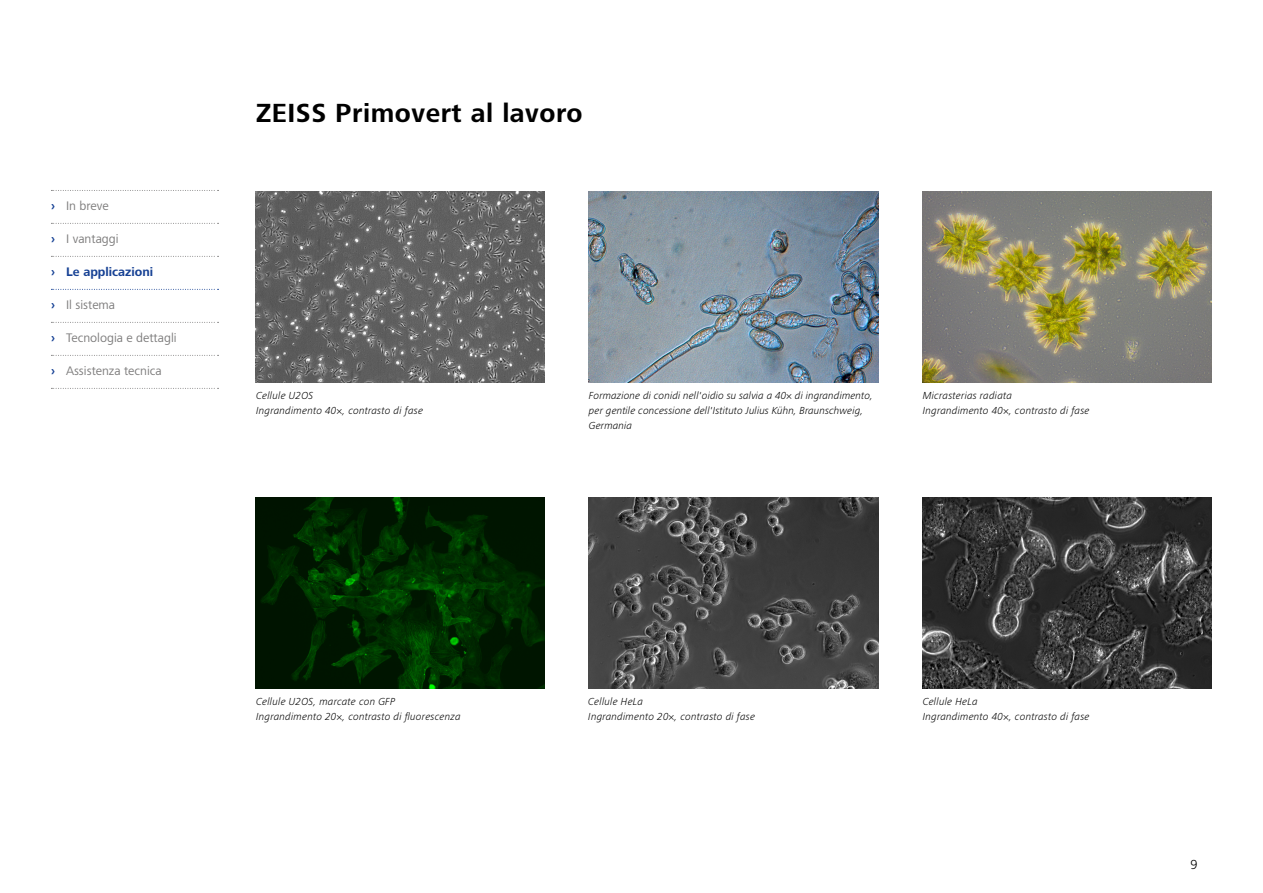
<style>
.page{position:relative;width:1263px;height:893px;background:#fff}
.page>*{position:absolute;margin:0;border:0;box-sizing:border-box;transform-origin:0 0}
.head_18_bd{font:700 27px "ZEISS Frutiger Next W1 G";letter-spacing:.02em;color:#000}
.t1{font:300 13.5px "ZEISS Frutiger Next W1 G";color:#000}
.t2{font:12.75px "ZEISS Frutiger Next W1 G";color:#7c7b7b}
.t3{font:700 12.75px "ZEISS Frutiger Next W1 G";color:#164194}
.caption_7_lt_it{font:italic 300 10.5px/15px "ZEISS Frutiger Next W1 G";letter-spacing:.02em;color:#000}
.s1{font-weight:700;color:#164194}
</style>
<div class="page">
<img style="left:589px;top:497px;width:289px;height:192px">
<img style="left:923px;top:497px;width:289px;height:192px">
<img style="left:255px;top:497px;width:289px;height:192px">
<img style="left:589px;top:191px;width:289px;height:192px">
<img style="left:255px;top:191px;width:289px;height:192px">
<img style="left:923px;top:191px;width:289px;height:192px">
<svg style="left:51px;top:190px;width:168px;height:1px"></svg>
<svg style="left:51px;top:223px;width:168px;height:1px"></svg>
<svg style="left:51px;top:256px;width:168px;height:1px"></svg>
<svg style="left:51px;top:289px;width:168px;height:1px"></svg>
<svg style="left:51px;top:322px;width:168px;height:1px"></svg>
<svg style="left:51px;top:355px;width:168px;height:1px"></svg>
<svg style="left:51px;top:388px;width:168px;height:1px"></svg>
<p class="t2" style="left:51px;top:197px;width:59px"><span class="s1">›</span> In breve</p>
<p class="t2" style="left:51px;top:230px;width:69px"><span class="s1">›</span> I vantaggi</p>
<p class="t3" style="left:51px;top:263px;width:104px">› Le applicazioni</p>
<p class="t2" style="left:51px;top:296px;width:66px"><span class="s1">›</span> Il sistema</p>
<p class="t2" style="left:51px;top:329px;width:127px"><span class="s1">›</span> Tecnologia e dettagli</p>
<p class="t2" style="left:51px;top:362px;width:112px"><span class="s1">›</span> Assistenza tecnica</p>
<p class="head_18_bd" style="left:256px;top:93px;width:328px">ZEISS Primovert al lavoro</p>
<p class="caption_7_lt_it" style="left:256px;top:387px;width:59px">Cellule U2OS</p>
<p class="caption_7_lt_it" style="left:256px;top:402px;width:168px">Ingrandimento 40×, contrasto di fase</p>
<p class="caption_7_lt_it" style="left:589px;top:387px;width:286px">Formazione di conidi nell'oidio su salvia a 40× di ingrandimento, per gentile concessione dell'Istituto Julius Kühn, Braunschweig,<br>Germania</p>
<p class="caption_7_lt_it" style="left:923px;top:387px;width:91px">Micrasterias radiata</p>
<p class="caption_7_lt_it" style="left:923px;top:402px;width:168px">Ingrandimento 40×, contrasto di fase</p>
<p class="caption_7_lt_it" style="left:256px;top:694px;width:140px">Cellule U2OS, marcate con GFP</p>
<p class="caption_7_lt_it" style="left:256px;top:709px;width:206px">Ingrandimento 20×, contrasto di fluorescenza</p>
<p class="caption_7_lt_it" style="left:588px;top:694px;width:56px">Cellule HeLa</p>
<p class="caption_7_lt_it" style="left:588px;top:709px;width:168px">Ingrandimento 20×, contrasto di fase</p>
<p class="caption_7_lt_it" style="left:923px;top:694px;width:56px">Cellule HeLa</p>
<p class="caption_7_lt_it" style="left:923px;top:709px;width:168px">Ingrandimento 40×, contrasto di fase</p>
<p class="t1" style="left:1190px;top:855px;width:9px">9</p>
</div>
